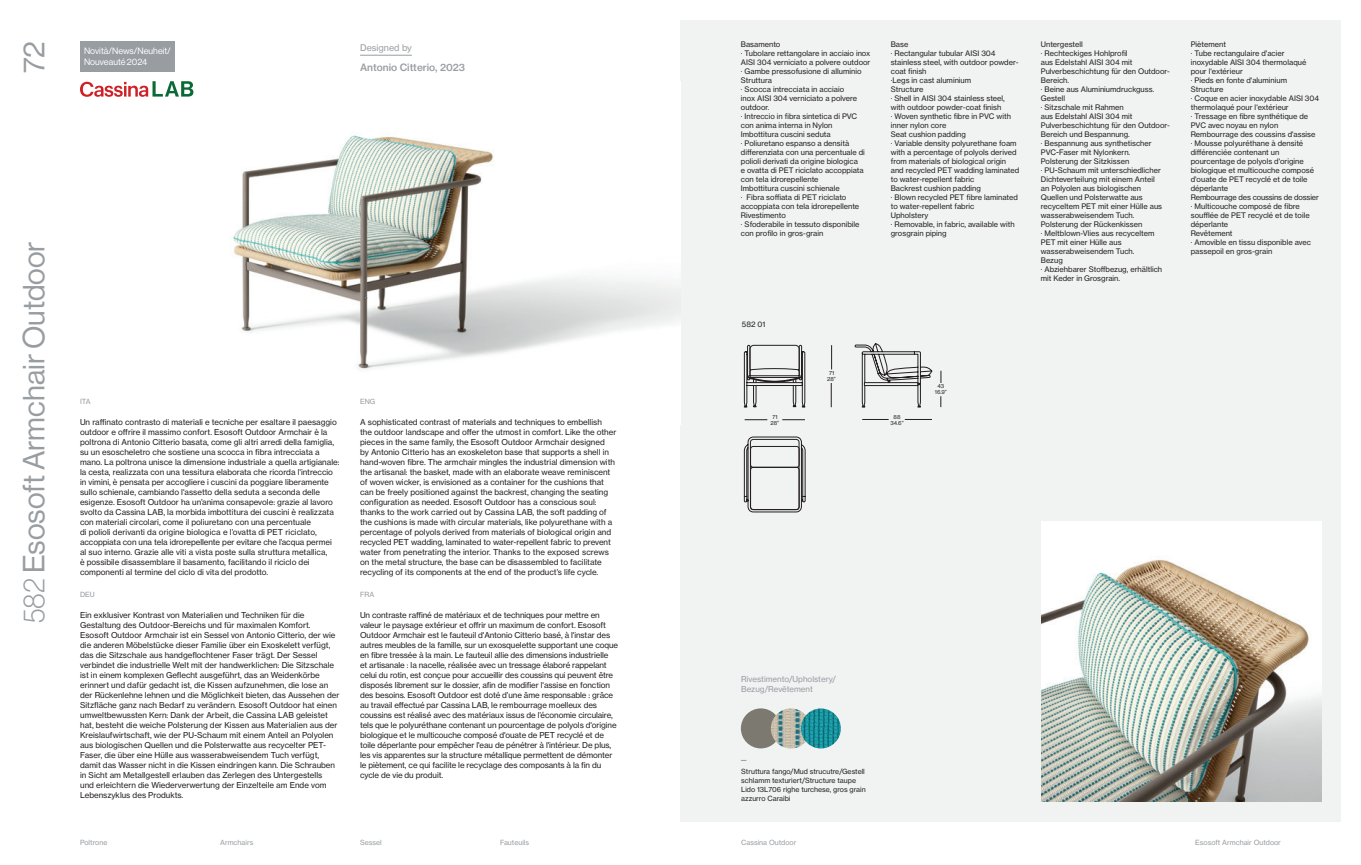
<style>
.page{position:relative;width:1361px;height:865px;background:#fff}
.page>*{position:absolute;margin:0;border:0;box-sizing:border-box;transform-origin:0 0}
.t1{font:30px "Haas Grot Disp 55 Roman";color:#989da1}
.t2{font:500 10px "Haas Grot Text 65";color:#989da1}
.t3{font:9px/11px "Haas Grot Disp 55 Roman";color:#fff}
.t4{font:9px "Haas Grot Text 55 Roman";color:#989da1}
.t5{font:8px/10px "Haas Grot Text 55 Roman";color:#231f20}
.t6{font:8px/10px "Haas Grot Text 55 Roman";color:#989da1}
.t7{font:7.5px/9px "Haas Grot Text 55 Roman";color:#231f20}
.t8{font:7px/9px "Haas Grot Text 55 Roman";color:#231f20}
.t9{font:7px "Haas Grot Text 55 Roman";color:#989da1}
.t10{font:5.5px/6px "Haas Grot Text 55 Roman";color:#231f20;text-align:center}
.s1{font-family:"Haas Grot Disp 35";font-weight:100}
</style>
<div class="page">
<div style="left:680px;top:20px;width:661px;height:801px;background:#f1f2f2"></div>
<div style="left:80px;top:41px;width:94px;height:30px;background:#989da1"></div>
<img style="left:1041px;top:521px;width:280px;height:280px">
<img style="left:233px;top:135px;width:447px;height:234px">
<svg style="left:855px;top:343px;width:77px;height:64px"></svg>
<hr style="left:360px;top:55px;width:52px;height:1px;background:#989da1">
<svg style="left:80px;top:81px;width:113px;height:16px"></svg>
<svg style="left:831px;top:345px;width:1px;height:24px"></svg>
<svg style="left:831px;top:383px;width:1px;height:24px"></svg>
<svg style="left:744px;top:419px;width:23px;height:1px"></svg>
<svg style="left:782px;top:419px;width:23px;height:1px"></svg>
<svg style="left:862px;top:419px;width:26px;height:1px"></svg>
<svg style="left:905px;top:419px;width:27px;height:1px"></svg>
<svg style="left:941px;top:371px;width:1px;height:12px"></svg>
<svg style="left:744px;top:437px;width:61px;height:75px"></svg>
<img style="left:741px;top:708px;width:40px;height:40px;border-radius:20px">
<img style="left:771px;top:708px;width:40px;height:40px;border-radius:20px">
<img style="left:801px;top:708px;width:40px;height:40px;border-radius:20px">
<svg style="left:744px;top:345px;width:61px;height:62px"></svg>
<h1 class="t1" style="left:17px;top:73px;width:34px;rotate:-90deg">72</h1>
<h1 class="t1" style="left:17px;top:623px;width:383px;rotate:-90deg"><span class="s1">582</span> Esosoft Armchair Outdoor</h1>
<p class="t3" style="left:84px;top:45px;width:88px">Novità/News/Neuheit/<br>Nouveauté 2024</p>
<p class="t4" style="left:360px;top:42px;width:53px">Designed by</p>
<p class="t2" style="left:360px;top:61px;width:106px">Antonio Citterio, 2023</p>
<p class="t9" style="left:80px;top:397px;width:12px">ITA</p>
<p class="t9" style="left:360px;top:397px;width:17px">ENG</p>
<p class="t7" style="left:891px;top:40px;width:130px">Base<br>· Rectangular tubular AISI 304 stainless steel, with outdoor powder&shy;coat finish<br>·Legs in cast aluminium<br>Structure<br>· Shell in AISI 304 stainless steel, with outdoor powder-coat finish<br>· Woven synthetic fibre in PVC with inner nylon core<br>Seat cushion padding<br>· Variable density polyurethane foam with a percentage of polyols derived from materials of biological origin and recycled PET wadding laminated to water-repellent fabric<br>Backrest cushion padding<br>· Blown recycled PET fibre laminated to water-repellent fabric<br>Upholstery<br>· Removable, in fabric, available with grosgrain piping</p>
<p class="t7" style="left:1190px;top:40px;width:130px">Piètement<br>· Tube rectangulaire d'acier inoxydable AISI 304 thermolaqué pour l'extérieur<br>· Pieds en fonte d'aluminium<br>Structure<br>· Coque en acier inoxydable AISI 304 thermolaqué pour l'extérieur<br>· Tressage en fibre synthétique de<br>PVC avec noyau en nylon<br>Rembourrage des coussins d'assise<br>· Mousse polyuréthane à densité différenciée contenant un pourcentage de polyols d'origine biologique et multicouche composé d'ouate de PET recyclé et de toile déperlante<br>Rembourrage des coussins de dossier · Multicouche composé de fibre soufflée de PET recyclé et de toile déperlante<br>Revêtement<br>· Amovible en tissu disponible avec passepoil en gros-grain</p>
<p class="t7" style="left:741px;top:40px;width:131px">Basamento<br>· Tubolare rettangolare in acciaio inox<br>AISI 304 verniciato a polvere outdoor · Gambe pressofusione di alluminio<br>Struttura<br>· Scocca intrecciata in acciaio<br>inox AISI 304 verniciato a polvere outdoor.<br>· Intreccio in fibra sintetica di PVC con anima interna in Nylon<br>Imbottitura cuscini seduta<br>· Poliuretano espanso a densità differenziata con una percentuale di polioli derivati da origine biologica<br>e ovatta di PET riciclato accoppiata con tela idrorepellente<br>Imbottitura cuscini schienale<br>· Fibra soffiata di PET riciclato accoppiata con tela idrorepellente<br>Rivestimento<br>· Sfoderabile in tessuto disponibile con profilo in gros-grain</p>
<p class="t7" style="left:1041px;top:40px;width:131px">Untergestell<br>· Rechteckiges Hohlprofil<br>aus Edelstahl AISI 304 mit<br>Pulverbeschichtung für den Outdoor-<br>Bereich.<br>· Beine aus Aluminiumdruckguss.<br>Gestell<br>· Sitzschale mit Rahmen<br>aus Edelstahl AISI 304 mit<br>Pulverbeschichtung für den Outdoor-<br>Bereich und Bespannung.<br>· Bespannung aus synthetischer<br>PVC-Faser mit Nylonkern.<br>Polsterung der Sitzkissen<br>· PU-Schaum mit unterschiedlicher<br>Dichteverteilung mit einem Anteil<br>an Polyolen aus biologischen<br>Quellen und Polsterwatte aus recyceltem PET mit einer Hülle aus wasserabweisendem Tuch.<br>Polsterung der Rückenkissen<br>· Meltblown-Vlies aus recyceltem<br>PET mit einer Hülle aus wasserabweisendem Tuch.<br>Bezug<br>· Abziehbarer Stoffbezug, erhältlich mit Keder in Grosgrain.</p>
<p class="t7" style="left:742px;top:320px;width:25px">582 01</p>
<p class="t10" style="left:827px;top:370px;width:10px">71<br>28”</p>
<p class="t10" style="left:935px;top:383px;width:14px">43<br>16.9”</p>
<p class="t10" style="left:772px;top:414px;width:7px">71</p>
<p class="t5" style="left:80px;top:417px;width:258px">Un raffinato contrasto di materiali e tecniche per esaltare il paesaggio</p>
<p class="t10" style="left:770px;top:420px;width:10px">28”</p>
<p class="t5" style="left:80px;top:427px;width:261px">outdoor e offrire il massimo confort. Esosoft Outdoor Armchair è la poltrona di Antonio Citterio basata, come gli altri arredi della famiglia, su un esoscheletro che sostiene una scocca in fibra intrecciata a mano. La poltrona unisce la dimensione industriale a quella artigianale: la cesta, realizzata con una tessitura elaborata che ricorda l'intreccio in vimini, è pensata per accogliere i cuscini da poggiare liberamente sullo schienale, cambiando l'assetto della seduta a seconda delle esigenze. Esosoft Outdoor ha un’anima consapevole: grazie al lavoro svolto da Cassina LAB, la morbida imbottitura dei cuscini è realizzata con materiali circolari, come il poliuretano con una percentuale<br>di polioli derivanti da origine biologica e l’ovatta di PET riciclato, accoppiata con una tela idrorepellente per evitare che l’acqua permei al suo interno. Grazie alle viti a vista poste sulla struttura metallica,<br>è possibile disassemblare il basamento, facilitando il riciclo dei componenti al termine del ciclo di vita del prodotto.</p>
<p class="t5" style="left:360px;top:417px;width:258px">A sophisticated contrast of materials and techniques to embellish<br>the outdoor landscape and offer the utmost in comfort. Like the other pieces in the same family, the Esosoft Outdoor Armchair designed<br>by Antonio Citterio has an exoskeleton base that supports a shell in hand-woven fibre. The armchair mingles the industrial dimension with the artisanal: the basket, made with an elaborate weave reminiscent of woven wicker, is envisioned as a container for the cushions that can be freely positioned against the backrest, changing the seating configuration as needed. Esosoft Outdoor has a conscious soul: thanks to the work carried out by Cassina LAB, the soft padding of the cushions is made with circular materials, like polyurethane with a percentage of polyols derived from materials of biological origin and recycled PET wadding, laminated to water-repellent fabric to prevent water from penetrating the interior. Thanks to the exposed screws on the metal structure, the base can be disassembled to facilitate recycling of its components at the end of the product’s life cycle.</p>
<p class="t5" style="left:80px;top:610px;width:261px">Ein exklusiver Kontrast von Materialien und Techniken für die Gestaltung des Outdoor-Bereichs und für maximalen Komfort.<br>Esosoft Outdoor Armchair ist ein Sessel von Antonio Citterio, der wie die anderen Möbelstücke dieser Familie über ein Exoskelett verfügt, das die Sitzschale aus handgeflochtener Faser trägt. Der Sessel verbindet die industrielle Welt mit der handwerklichen: Die Sitzschale ist in einem komplexen Geflecht ausgeführt, das an Weidenkörbe erinnert und dafür gedacht ist, die Kissen aufzunehmen, die lose an der Rückenlehne lehnen und die Möglichkeit bieten, das Aussehen der Sitzfläche ganz nach Bedarf zu verändern. Esosoft Outdoor hat einen umweltbewussten Kern: Dank der Arbeit, die Cassina LAB geleistet hat, besteht die weiche Polsterung der Kissen aus Materialien aus der Kreislaufwirtschaft, wie der PU-Schaum mit einem Anteil an Polyolen aus biologischen Quellen und die Polsterwatte aus recycelter PET-Faser, die über eine Hülle aus wasserabweisendem Tuch verfügt, damit das Wasser nicht in die Kissen eindringen kann. Die Schrauben in Sicht am Metallgestell erlauben das Zerlegen des Untergestells<br>und erleichtern die Wiederverwertung der Einzelteile am Ende vom Lebenszyklus des Produkts.</p>
<p class="t5" style="left:360px;top:610px;width:260px">Un contraste raffiné de matériaux et de techniques pour mettre en valeur le paysage extérieur et offrir un maximum de confort. Esosoft Outdoor Armchair est le fauteuil d'Antonio Citterio basé, à l'instar des autres meubles de la famille, sur un exosquelette supportant une coque en fibre tressée à la main. Le fauteuil allie des dimensions industrielle<br>et artisanale : la nacelle, réalisée avec un tressage élaboré rappelant celui du rotin, est conçue pour accueillir des coussins qui peuvent être disposés librement sur le dossier, afin de modifier l'assise en fonction des besoins. Esosoft Outdoor est doté d’une âme responsable : grâce au travail effectué par Cassina LAB, le rembourrage moelleux des coussins est réalisé avec des matériaux issus de l’économie circulaire, tels que le polyuréthane contenant un pourcentage de polyols d'origine biologique et le multicouche composé d'ouate de PET recyclé et de toile déperlante pour empêcher l'eau de pénétrer à l'intérieur. De plus, les vis apparentes sur la structure métallique permettent de démonter le piètement, ce qui facilite le recyclage des composants à la fin du cycle de vie du produit.</p>
<p class="t9" style="left:80px;top:590px;width:16px">DEU</p>
<p class="t9" style="left:360px;top:590px;width:16px">FRA</p>
<p class="t6" style="left:741px;top:673px;width:96px">Rivestimento/Upholstery/<br>Bezug/Revêtement</p>
<p class="t8" style="left:741px;top:767px;width:126px">Struttura fango/Mud strucutre/Gestell schlamm texturiert/Structure taupe Lido 13L706 righe turchese, gros grain azzurro Caraibi</p>
<p class="t10" style="left:890px;top:413px;width:15px">88<br>34.6”</p>
<p class="t9" style="left:80px;top:838px;width:29px">Poltrone</p>
<p class="t9" style="left:220px;top:838px;width:35px">Armchairs</p>
<p class="t9" style="left:360px;top:838px;width:23px">Sessel</p>
<p class="t9" style="left:500px;top:838px;width:31px">Fauteuils</p>
<p class="t9" style="left:741px;top:838px;width:57px">Cassina Outdoor</p>
<p class="t9" style="left:1195px;top:838px;width:87px">Esosoft Armchair Outdoor</p>
</div>
